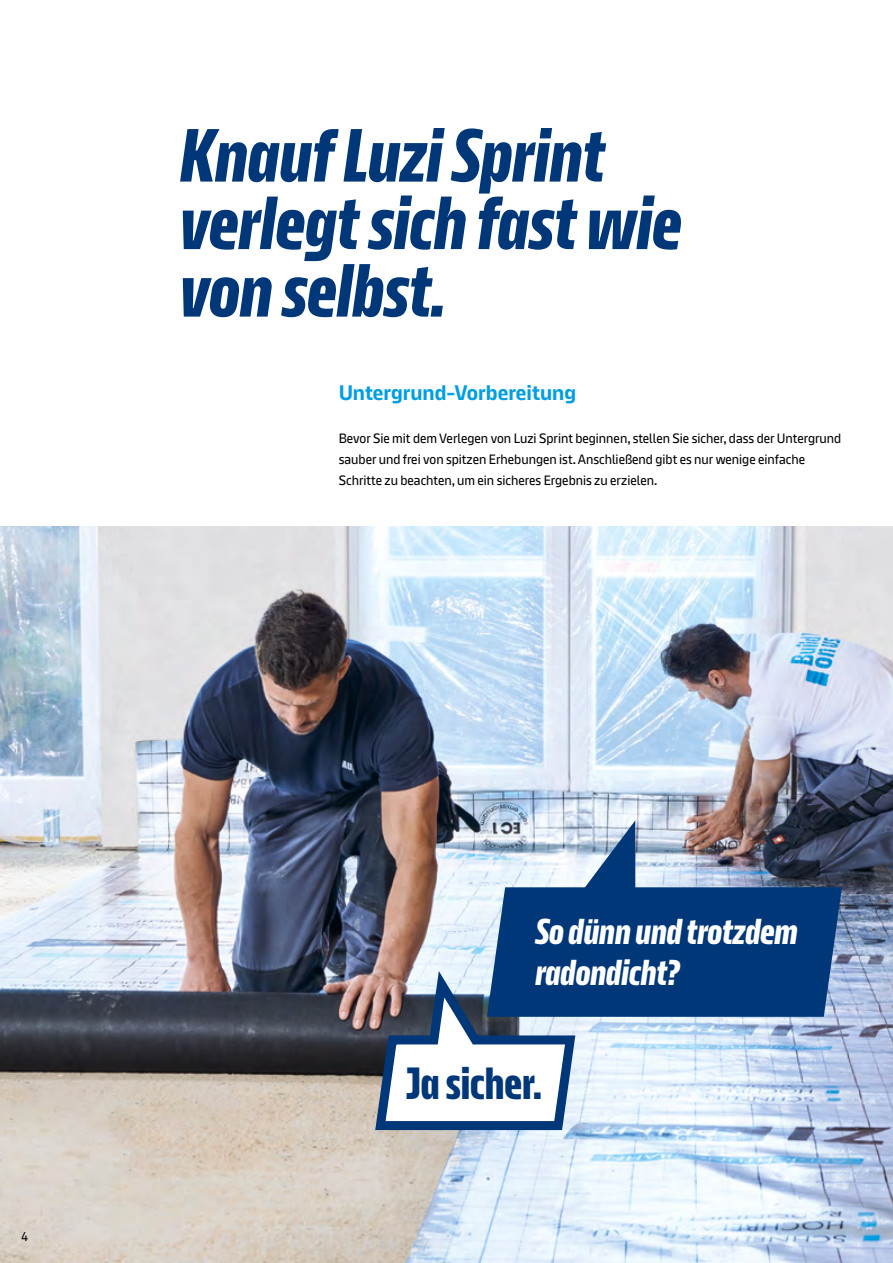
<style>
.page{position:relative;width:893px;height:1263px;background:#fff}
.page>*{position:absolute;margin:0;border:0;box-sizing:border-box;transform-origin:0 0}
.t1{font:700 75px/67.5px "Knauf Head";color:#003778}
.t2{font:700 45px "Knauf Head";color:#003778}
.t3{font:700 36px/40.5px "Knauf Head";color:#fff}
.t4{font:700 21px "Knauf";color:#009ee3}
.t5{font:13.5px/21px "Knauf";color:#000}
.t6{font:12.75px "Knauf";color:#000;scale:.95 1}
</style>
<div class="page">
<img style="left:0;top:527px;width:893px;height:736px">
<svg style="left:576px;top:820px;width:59px;height:67px;background:#7896b9"></svg>
<div style="left:487px;top:887px;width:355px;height:130px;background:#003778"></div>
<svg style="left:370px;top:972px;width:210px;height:162px"></svg>
<h1 class="t1" style="left:180px;top:122px;width:503px">Knauf Luzi Sprint verlegt sich fast wie von selbst.</h1>
<h3 class="t4" style="left:339px;top:381px;width:239px">Untergrund-Vorbereitung</h3>
<p class="t5" style="left:339px;top:427px;width:504px">Bevor Sie mit dem Verlegen von Luzi Sprint beginnen, stellen Sie sicher, dass der Untergrund sauber und frei von spitzen Erhebungen ist. Anschließend gibt es nur wenige einfache<br>Schritte zu beachten, um ein sicheres Ergebnis zu erzielen.</p>
<p class="t6" style="left:21px;top:1229px;width:9px">4</p>
<h3 class="t3" style="left:535px;top:912px;width:264px">So dünn und trotzdem radondicht?</h3>
<h2 class="t2" style="left:408px;top:1060px;width:143px">Ja sicher.</h2>
</div>
